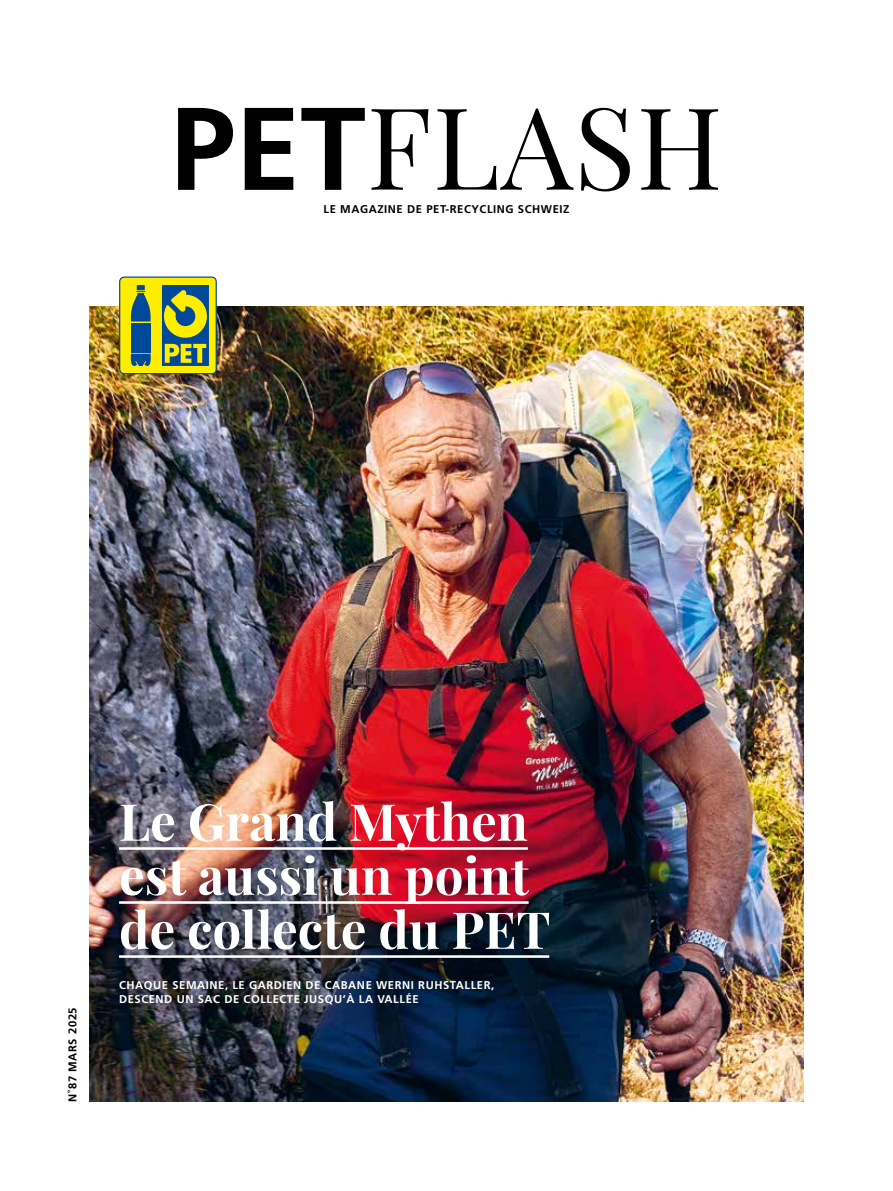
<style>
.page{position:relative;width:893px;height:1191px;background:#fff}
.page>*{position:absolute;margin:0;border:0;box-sizing:border-box;transform-origin:0 0}
.t1{font:114px "Playfair Display";letter-spacing:.01em;color:#000}
.t2{font:700 51px/54px "Playfair Display";color:#fff}
.t3{font:700 11.25px/13.5px "Frutiger LT Pro";letter-spacing:.05em;color:#fff}
.t4{font:700 11.25px "Frutiger LT Pro";letter-spacing:.05em;color:#000}
.s1{font-family:"Frutiger LT Pro";font-weight:700;font-size:117.3px}
</style>
<div class="page">
<img style="left:89px;top:306px;width:715px;height:795px">
<hr style="left:119px;top:847px;width:409px;height:2px;background:#fff">
<hr style="left:119px;top:901px;width:410px;height:2px;background:#fff">
<hr style="left:119px;top:955px;width:430px;height:2px;background:#fff">
<svg style="left:119px;top:276px;width:98px;height:98px;background:#98aa3f"></svg>
<h1 class="t1" style="left:170px;top:76px;width:554px"><span class="s1">PET</span>FLASH</h1>
<p class="t4" style="left:324px;top:202px;width:247px">LE MAGAZINE DE PET-RECYCLING SCHWEIZ</p>
<p class="t4" style="left:66px;top:1101px;width:96px;rotate:-90deg">N˚87 MARS 2025</p>
<h2 class="t2" style="left:119px;top:794px;width:433px">Le Grand Mythen est aussi un point de collecte du PET</h2>
<p class="t3" style="left:119px;top:978px;width:377px">CHAQUE SEMAINE, LE GARDIEN DE CABANE WERNI RUHSTALLER,<br>DESCEND UN SAC DE COLLECTE JUSQU’À LA VALLÉE</p>
</div>
